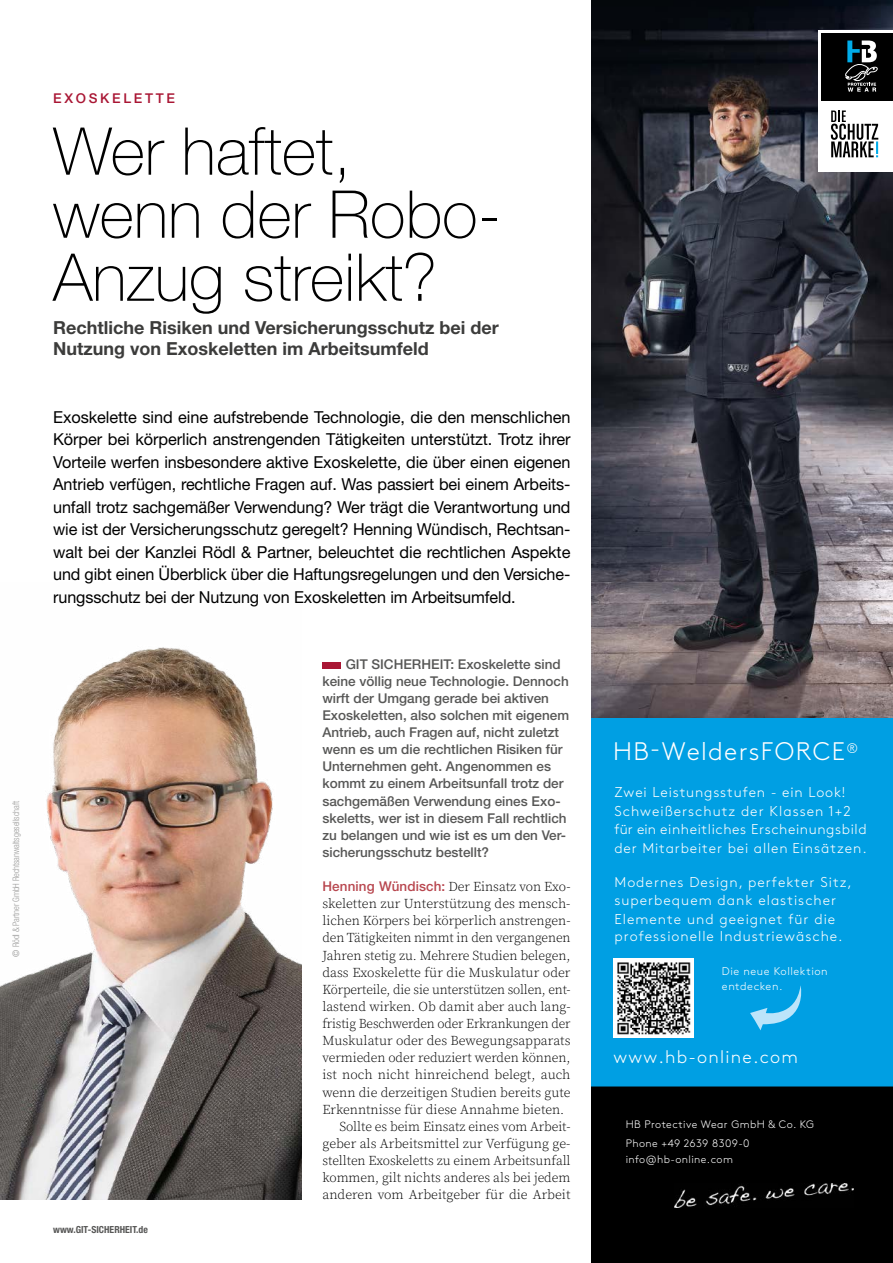
<style>
.page{position:relative;width:893px;height:1263px;background:#fff}
.page>*{position:absolute;margin:0;border:0;box-sizing:border-box;transform-origin:0 0}
.t1{font:100 66px/63px "Helvetica Neue LT Std";color:#000}
.t2{font:300 25.35px "Brown Pro";letter-spacing:.05em;color:#fff}
.t3{font:700 18px/21px "Helvetica Neue LT Std";color:#3c3c3b}
.t4{font:300 18px "Brown Pro";letter-spacing:.07em;color:#fff}
.t5{font:16.5px/22.5px "Helvetica Neue LT Std";letter-spacing:-.005em;color:#000;text-align:justify}
.t6{font:300 14.25px/18.5px "Brown Pro";letter-spacing:.07em;color:#fff}
.t7{font:300 13.5px "Source Serif Pro";letter-spacing:-.005em;color:#000}
.t8{font:500 13.5px/17.1px "Helvetica Neue LT Std";color:#575756}
.t9{font:500 13.5px "Helvetica Neue LT Std";letter-spacing:.2em;color:#a91634}
.t10{font:300 11.25px/14.7px "Brown Pro";letter-spacing:.05em;color:#fff}
.t11{font:300 10.8px/18.8px "Brown Pro";letter-spacing:.04em;color:#fff}
.t12{font:700 condensed 9.75px "Helvetica Neue LT Std";color:#575756}
.t13{font:300 condensed 9px "Helvetica Neue LT Std";letter-spacing:-.01em;color:#9d9d9c}
.s1{font-weight:400;font-stretch:normal}
.s2{font-family:"Helvetica Neue LT Std";font-weight:500;color:#b8474f}
</style>
<div class="page">
<div style="left:322px;top:662px;width:19px;height:7px;background:#a91634"></div>
<img style="left:0;top:647px;width:301px;height:552px">
<div style="left:592px;top:638px;width:301px;height:507px;background:#009fe3"></div>
<img style="left:592px;top:0;width:301px;height:717px">
<div style="left:592px;top:1086px;width:301px;height:177px;background:#000"></div>
<img style="left:675px;top:1183px;width:178px;height:24px">
<div style="left:818px;top:30px;width:75px;height:142px;background:#fff"></div>
<div style="left:821px;top:33px;width:72px;height:68px;background:#000"></div>
<svg style="left:845px;top:40px;width:33px;height:52px"></svg>
<svg style="left:831px;top:111px;width:47px;height:46px"></svg>
<img style="left:614px;top:958px;width:79px;height:79px">
<svg style="left:750px;top:985px;width:52px;height:45px"></svg>
<svg style="left:592px;top:1260px;width:5px;height:3px"></svg>
<svg style="left:888px;top:1260px;width:5px;height:3px"></svg>
<p class="t13" style="left:11px;top:957px;width:157px;rotate:-90deg"><span class="s1">©</span> Rödl &amp; Partner GmbH Rechtsanwaltsgesellschaft</p>
<p class="t9" style="left:53px;top:90px;width:123px">EXOSKELETTE</p>
<h1 class="t1" style="left:53px;top:120px;width:449px">Wer haftet, wenn der Robo-<br>Anzug streikt?</h1>
<h3 class="t3" style="left:53px;top:317px;width:447px">Rechtliche Risiken und Versicherungsschutz bei der<br>Nutzung von Exoskeletten im Arbeitsumfeld</h3>
<p class="t5" style="left:53px;top:405px;width:519px">Exoskelette sind eine aufstrebende Technologie, die den menschlichen Körper bei körperlich anstrengenden Tätigkeiten unterstützt. Trotz ihrer Vorteile werfen insbesondere aktive Exoskelette, die über einen eigenen Antrieb verfügen, rechtliche Fragen auf. Was passiert bei einem Arbeits&shy;unfall trotz sachgemäßer Verwendung? Wer trägt die Verantwortung und wie ist der Versicherungsschutz geregelt? Henning Wündisch, Rechtsan&shy;walt bei der Kanzlei Rödl &amp; Partner, beleuchtet die rechtlichen Aspekte und gibt einen Überblick über die Haftungsregelungen und den Versiche&shy;rungsschutz bei der Nutzung von Exoskeletten im Arbeitsumfeld.</p>
<p class="t12" style="left:53px;top:1224px;width:96px">www.GIT-SICHERHEIT.de</p>
<p class="t8" style="left:322px;top:655px;width:248px;text-indent:23px">GIT SICHERHEIT: Exoskelette sind keine völlig neue Technologie. Dennoch wirft der Umgang gerade bei aktiven Exoskeletten, also solchen mit eigenem Antrieb, auch Fragen auf, nicht zuletzt wenn es um die rechtlichen Risiken für Unternehmen geht. Angenommen es kommt zu einem Arbeitsunfall trotz der sachgemäßen Verwendung eines Exo&shy;skeletts, wer ist in diesem Fall rechtlich zu belangen und wie ist es um den Ver&shy;sicherungsschutz bestellt?</p>
<p class="t7" style="left:322px;top:879px;width:250px"><span class="s2">Henning Wündisch:</span> Der Einsatz von Exo-</p>
<p class="t7" style="left:322px;top:896px;width:250px">skeletten zur Unterstützung des mensch-</p>
<p class="t7" style="left:322px;top:913px;width:250px">lichen Körpers bei körperlich anstrengen-</p>
<p class="t7" style="left:322px;top:930px;width:250px">den Tätigkeiten nimmt in den vergangenen</p>
<p class="t7" style="left:322px;top:947px;width:249px">Jahren stetig zu. Mehrere Studien belegen,</p>
<p class="t7" style="left:322px;top:964px;width:250px">dass Exoskelette für die Muskulatur oder</p>
<p class="t7" style="left:322px;top:981px;width:250px">Körperteile, die sie unterstützen sollen, ent-</p>
<p class="t7" style="left:322px;top:998px;width:250px">lastend wirken. Ob damit aber auch lang-</p>
<p class="t7" style="left:322px;top:1015px;width:249px">fristig Beschwerden oder Erkrankungen der</p>
<p class="t7" style="left:322px;top:1033px;width:250px">Muskulatur oder des Bewegungsapparats</p>
<p class="t7" style="left:322px;top:1050px;width:250px">vermieden oder reduziert werden können,</p>
<p class="t7" style="left:322px;top:1067px;width:250px">ist noch nicht hinreichend belegt, auch</p>
<p class="t7" style="left:322px;top:1084px;width:250px">wenn die derzeitigen Studien bereits gute</p>
<p class="t7" style="left:322px;top:1101px;width:243px">Erkenntnisse für diese Annahme bieten.</p>
<p class="t7" style="left:339px;top:1118px;width:233px">Sollte es beim Einsatz eines vom Arbeit-</p>
<p class="t7" style="left:322px;top:1135px;width:250px">geber als Arbeitsmittel zur Verfügung ge-</p>
<p class="t7" style="left:322px;top:1152px;width:250px">stellten Exoskeletts zu einem Arbeitsunfall</p>
<p class="t7" style="left:322px;top:1169px;width:250px">kommen, gilt nichts anderes als bei jedem</p>
<p class="t7" style="left:322px;top:1187px;width:250px">anderen vom Arbeitgeber für die Arbeit</p>
<h2 class="t2" style="left:613px;top:732px;width:246px">HB-WeldersFORCE<sup>®</sup></h2>
<p class="t6" style="left:614px;top:782px;width:254px">Zwei Leistungsstufen - ein Look!<br>Schweißerschutz der Klassen 1+2 für ein einheitliches Erscheinungsbild der Mitarbeiter bei allen Einsätzen.</p>
<p class="t6" style="left:614px;top:871px;width:239px">Modernes Design, perfekter Sitz, superbequem dank elastischer<br>Elemente und geeignet für die professionelle Industriewäsche.</p>
<p class="t10" style="left:722px;top:963px;width:107px">Die neue Kollektion entdecken.</p>
<h3 class="t4" style="left:613px;top:1043px;width:186px">www.hb-online.com</h3>
<p class="t11" style="left:626px;top:1114px;width:190px">HB Protective Wear GmbH &amp; Co. KG<br>Phone +49 2639 8309-0</p>
<p class="t11" style="left:626px;top:1149px;width:109px">info@hb-online.com</p>
</div>
